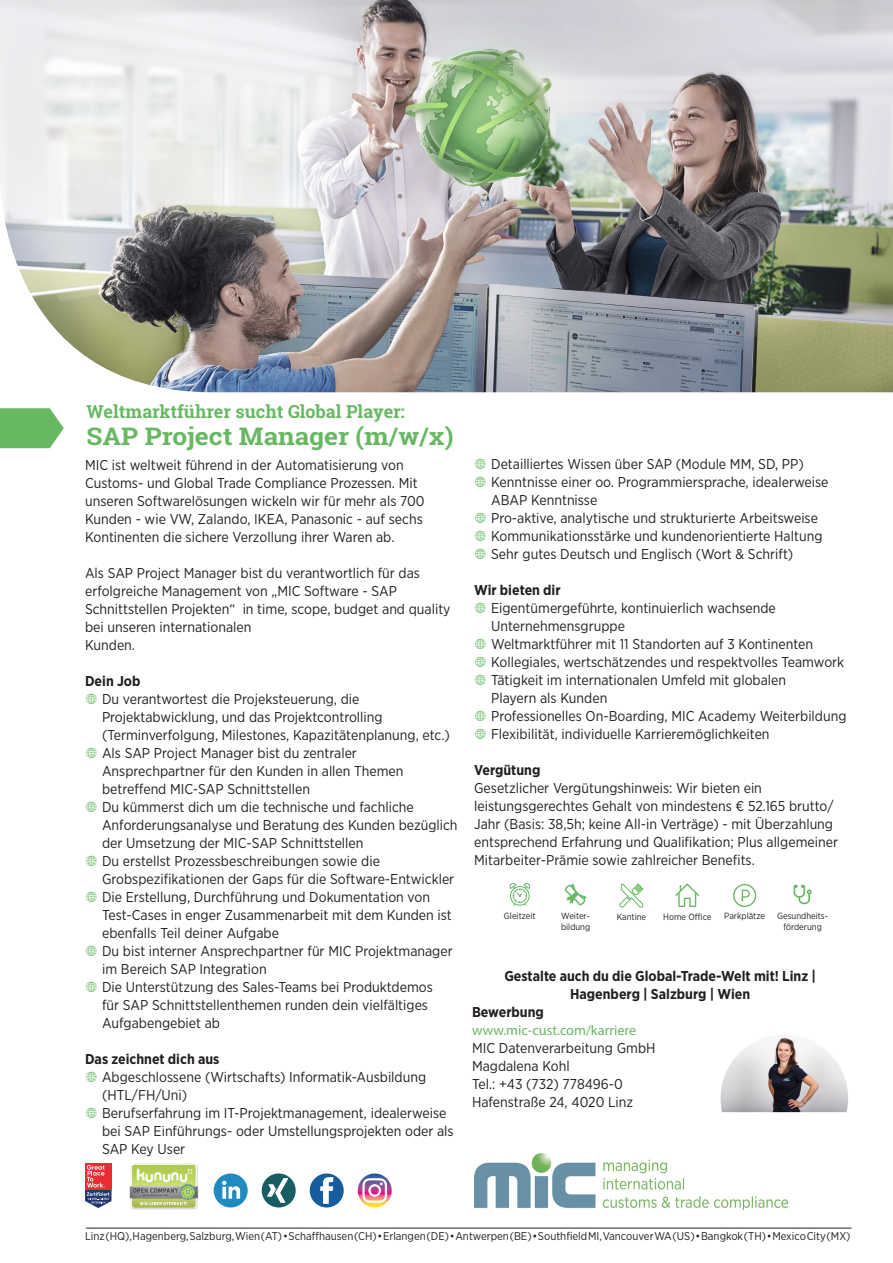
<style>
.page{position:relative;width:893px;height:1263px;background:#fff}
.page>*{position:absolute;margin:0;border:0;box-sizing:border-box;transform-origin:0 0}
.t1{font:700 24.45px "Roboto Slab";color:#67b862;scale:1.08 1}
.t2{font:700 18px "Roboto Slab";color:#67b862}
.t3{font:14.25px/18px "Gotham Narrow";color:#231f20}
.t4{font:700 14.25px/18px "Gotham Narrow";color:#231f20;text-align:center}
.t5{font:14.25px "Myriad Pro";color:#67b862}
.t6{font:11.25px "Gotham Narrow";color:#231f20}
.t7{font:9px/10.5px "Gotham Narrow";color:#231f20;text-align:center}
.s1{color:#67b862}
</style>
<div class="page">
<hr style="left:86px;top:1228px;width:765px;height:1px;background:#231f20">
<img style="left:474px;top:1153px;width:313px;height:56px">
<img style="left:130px;top:1164px;width:68px;height:45px">
<svg style="left:214px;top:1173px;width:34px;height:34px"></svg>
<div style="left:262px;top:1173px;width:34px;height:34px;background:#185d64;border-radius:50%"></div>
<svg style="left:267px;top:1178px;width:21px;height:25px"></svg>
<svg style="left:358px;top:1173px;width:34px;height:34px"></svg>
<svg style="left:362px;top:1178px;width:25px;height:25px"></svg>
<div style="left:310px;top:1173px;width:34px;height:34px;background:#175d9e;border-radius:50%"></div>
<svg style="left:320px;top:1177px;width:13px;height:27px"></svg>
<svg style="left:85px;top:1163px;width:26px;height:45px"></svg>
<svg style="left:0;top:408px;width:64px;height:40px;background:#78c074"></svg>
<img style="left:0;top:0;width:893px;height:392px">
<svg style="left:509px;top:883px;width:22px;height:23px"></svg>
<svg style="left:565px;top:883px;width:21px;height:22px"></svg>
<svg style="left:733px;top:884px;width:23px;height:23px"></svg>
<svg style="left:619px;top:883px;width:25px;height:25px"></svg>
<svg style="left:794px;top:884px;width:18px;height:20px"></svg>
<svg style="left:675px;top:883px;width:24px;height:24px"></svg>
<img style="left:720px;top:1037px;width:128px;height:75px">
<p class="t2" style="left:87px;top:399px;width:320px">Weltmarktführer sucht Global Player:</p>
<p class="t1" style="left:87px;top:420px;width:341px">SAP Project Manager (m/w/x)</p>
<p class="t3" style="left:85px;top:456px;width:320px">MIC ist weltweit führend in der Automatisierung von</p>
<p class="t3" style="left:85px;top:474px;width:341px">Customs- und Global Trade Compliance Prozessen. Mit unseren Softwarelösungen wickeln wir für mehr als 700<br>Kunden - wie VW, Zalando, IKEA, Panasonic - auf sechs Kontinenten die sichere Verzollung ihrer Waren ab.</p>
<p class="t3" style="left:85px;top:564px;width:367px">Als SAP Project Manager bist du verantwortlich für das erfolgreiche Management von „MIC Software - SAP Schnittstellen Projekten“ in time, scope, budget and quality bei unseren internationalen</p>
<p class="t3" style="left:85px;top:636px;width:52px">Kunden.</p>
<p class="t4" style="left:85px;top:672px;width:57px">Dein Job</p>
<p class="t3" style="left:102px;top:690px;width:349px;text-indent:-17px"><span class="s1">■</span> Du verantwortest die Projeksteuerung, die<br>Projektabwicklung, und das Projektcontrolling (Terminverfolgung, Milestones, Kapazitätenplanung, etc.)</p>
<p class="t3" style="left:102px;top:744px;width:303px;text-indent:-17px"><span class="s1">■</span> Als SAP Project Manager bist du zentraler<br>Ansprechpartner für den Kunden in allen Themen betreffend MIC-SAP Schnittstellen</p>
<p class="t3" style="left:102px;top:798px;width:357px;text-indent:-17px"><span class="s1">■</span> Du kümmerst dich um die technische und fachliche<br>Anforderungsanalyse und Beratung des Kunden bezüglich der Umsetzung der MIC-SAP Schnittstellen</p>
<p class="t3" style="left:102px;top:852px;width:354px;text-indent:-17px"><span class="s1">■</span> Du erstellst Prozessbeschreibungen sowie die<br>Grobspezifikationen der Gaps für die Software-Entwickler</p>
<p class="t3" style="left:102px;top:888px;width:351px;text-indent:-17px"><span class="s1">■</span> Die Erstellung, Durchführung und Dokumentation von<br>Test-Cases in enger Zusammenarbeit mit dem Kunden ist ebenfalls Teil deiner Aufgabe</p>
<p class="t3" style="left:102px;top:942px;width:352px;text-indent:-17px"><span class="s1">■</span> Du bist interner Ansprechpartner für MIC Projektmanager im Bereich SAP Integration</p>
<p class="t3" style="left:102px;top:978px;width:332px;text-indent:-17px"><span class="s1">■</span> Die Unterstützung des Sales-Teams bei Produktdemos für SAP Schnittstellenthemen runden dein vielfältiges<br>Aufgabengebiet ab</p>
<p class="t4" style="left:85px;top:1050px;width:136px">Das zeichnet dich aus</p>
<p class="t3" style="left:102px;top:1068px;width:326px;text-indent:-17px"><span class="s1">■</span> Abgeschlossene (Wirtschafts) Informatik-Ausbildung (HTL/FH/Uni)</p>
<p class="t3" style="left:102px;top:1104px;width:353px;text-indent:-17px"><span class="s1">■</span> Berufserfahrung im IT-Projektmanagement, idealerweise bei SAP Einführungs- oder Umstellungsprojekten oder als<br>SAP Key User</p>
<p class="t3" style="left:474px;top:454px;width:331px"><span class="s1">■</span> Detailliertes Wissen über SAP (Module MM, SD, PP)</p>
<p class="t3" style="left:491px;top:472px;width:339px;text-indent:-17px"><span class="s1">■</span> Kenntnisse einer oo. Programmiersprache, idealerweise<br>ABAP Kenntnisse</p>
<p class="t3" style="left:474px;top:508px;width:345px"><span class="s1">■</span> Pro-aktive, analytische und strukturierte Arbeitsweise</p>
<p class="t3" style="left:474px;top:526px;width:350px"><span class="s1">■</span> Kommunikationsstärke und kundenorientierte Haltung</p>
<p class="t3" style="left:474px;top:544px;width:321px"><span class="s1">■</span> Sehr gutes Deutsch und Englisch (Wort &amp; Schrift)</p>
<p class="t4" style="left:474px;top:580px;width:88px">Wir bieten dir</p>
<p class="t3" style="left:491px;top:598px;width:286px;text-indent:-17px"><span class="s1">■</span> Eigentümergeführte, kontinuierlich wachsende<br>Unternehmensgruppe</p>
<p class="t3" style="left:474px;top:634px;width:340px"><span class="s1">■</span> Weltmarktführer mit 11 Standorten auf 3 Kontinenten</p>
<p class="t3" style="left:474px;top:652px;width:372px"><span class="s1">■</span> Kollegiales, wertschätzendes und respektvolles Teamwork</p>
<p class="t3" style="left:491px;top:670px;width:296px;text-indent:-17px"><span class="s1">■</span> Tätigkeit im internationalen Umfeld mit globalen<br>Playern als Kunden</p>
<p class="t3" style="left:474px;top:706px;width:374px"><span class="s1">■</span> Professionelles On-Boarding, MIC Academy Weiterbildung</p>
<p class="t3" style="left:474px;top:724px;width:297px"><span class="s1">■</span> Flexibilität, individuelle Karrieremöglichkeiten</p>
<p class="t4" style="left:474px;top:760px;width:68px">Vergütung</p>
<p class="t3" style="left:474px;top:778px;width:365px">Gesetzlicher Vergütungshinweis: Wir bieten ein leistungsgerechtes Gehalt von mindestens € 52.165 brutto/ Jahr (Basis: 38,5h; keine All-in Verträge) - mit Überzahlung entsprechend Erfahrung und Qualifikation; Plus allgemeiner Mitarbeiter-Prämie sowie zahlreicher Benefits.</p>
<p class="t7" style="left:504px;top:910px;width:33px">Gleitzeit</p>
<p class="t7" style="left:561px;top:910px;width:30px">Weiter-</p>
<p class="t7" style="left:663px;top:911px;width:50px">Home Office</p>
<p class="t7" style="left:561px;top:921px;width:31px">bildung</p>
<p class="t7" style="left:617px;top:911px;width:31px">Kantine</p>
<p class="t7" style="left:724px;top:910px;width:42px">Parkplätze</p>
<p class="t7" style="left:777px;top:910px;width:53px">Gesundheits&shy;förderung</p>
<p class="t4" style="left:504px;top:967px;width:313px">Gestalte auch du die Global-Trade-Welt mit! Linz |<br>Hagenberg | Salzburg | Wien</p>
<p class="t4" style="left:472px;top:1003px;width:73px">Bewerbung</p>
<p class="t5" style="left:472px;top:1021px;width:166px">www.mic-cust.com/karriere</p>
<p class="t3" style="left:472px;top:1039px;width:185px">MIC Datenverarbeitung GmbH</p>
<p class="t3" style="left:472px;top:1057px;width:99px">Magdalena Kohl</p>
<p class="t3" style="left:472px;top:1075px;width:152px">Tel.: +43 (732) 778496-0</p>
<p class="t3" style="left:472px;top:1093px;width:163px">Hafenstraße 24, 4020 Linz</p>
<p class="t6" style="left:85px;top:1229px;width:767px">Linz (HQ), Hagenberg, Salzburg, Wien (AT) • Schaffhausen (CH) • Erlangen (DE) • Antwerpen (BE) • Southfield MI, Vancouver WA (US) • Bangkok (TH) • Mexico City (MX)</p>
</div>
